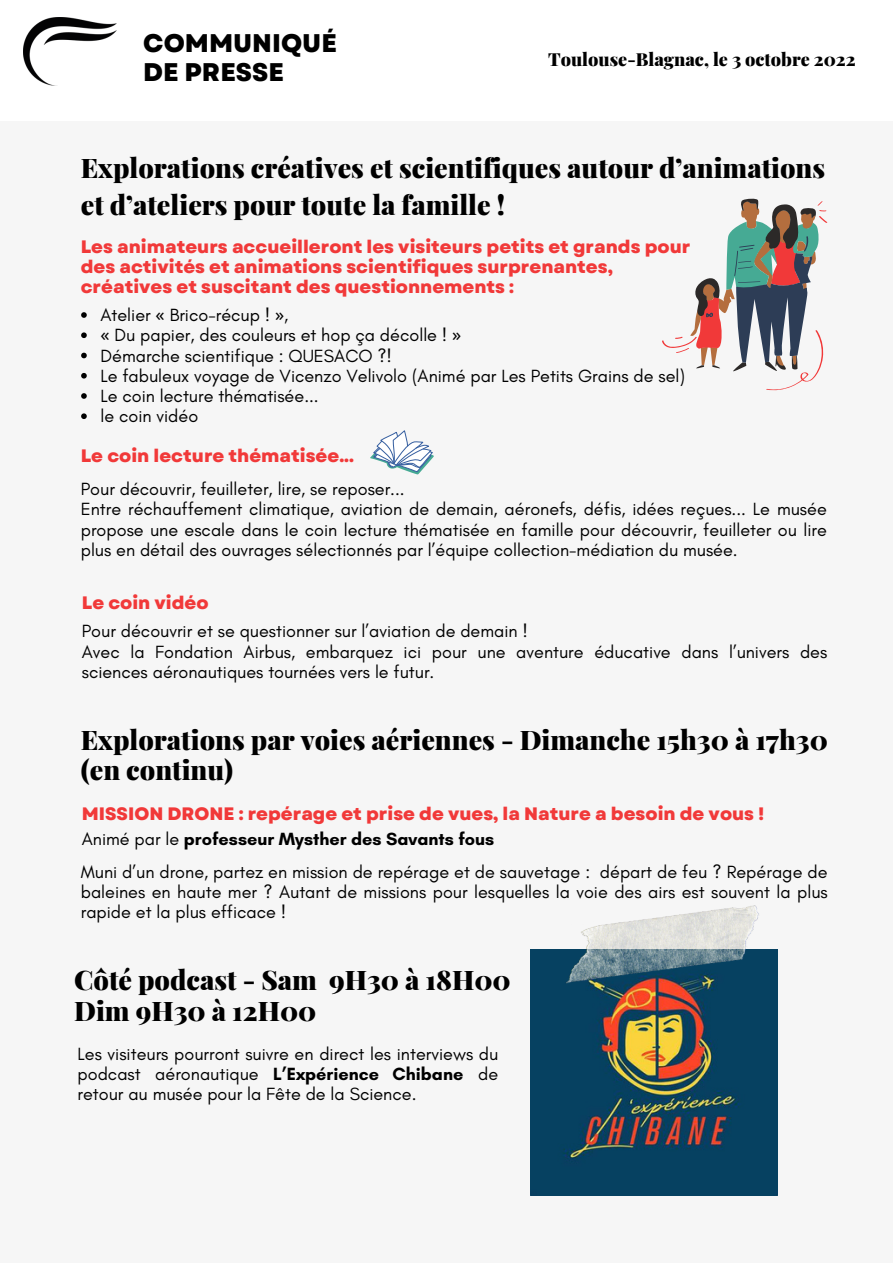
<style>
.page{position:relative;width:893px;height:1264px;background:#fff}
.page>*{position:absolute;margin:0;border:0;box-sizing:border-box;transform-origin:0 0}
.t1{font:900 27px/30.3px "Playfair Display";color:#000}
.t2{font:800 25.5px/29.2px "Garet";color:#000}
.t3{font:18px/20.2px "Glacial Indifference";color:#000}
.t4{font:800 18px/20.2px "Garet";color:#f13939}
.t5{font:900 18px "Playfair Display";color:#000}
.s1{font-family:"Noto Sans"}
.s2{font-weight:700}
</style>
<div class="page">
<div style="left:0;top:122px;width:892px;height:1140px;background:#f6f6f6"></div>
<img style="left:24px;top:17px;width:92px;height:69px">
<svg style="left:662px;top:198px;width:165px;height:192px"></svg>
<svg style="left:370px;top:430px;width:64px;height:44px"></svg>
<img style="left:530px;top:949px;width:247px;height:246px">
<img style="left:565px;top:905px;width:194px;height:82px">
<svg style="left:81px;top:312px;width:6px;height:6px"></svg>
<svg style="left:81px;top:332px;width:6px;height:6px"></svg>
<svg style="left:81px;top:353px;width:6px;height:5px"></svg>
<svg style="left:81px;top:373px;width:6px;height:5px"></svg>
<svg style="left:81px;top:393px;width:6px;height:6px"></svg>
<svg style="left:81px;top:413px;width:6px;height:6px"></svg>
<h2 class="t2" style="left:143px;top:28px;width:195px">COMMUNIQUÉ<br>DE PRESSE</h2>
<p class="t5" style="left:548px;top:46px;width:309px">Toulouse-Blagnac, le 3 octobre 2022</p>
<h1 class="t1" style="left:81px;top:148px;width:746px;line-height:37px">Explorations créatives et scientifiques autour d’animations et d’ateliers pour toute la famille !</h1>
<p class="t4" style="left:81px;top:236px;width:611px">Les animateurs accueilleront les visiteurs petits et grands pour des activités et animations scientifiques surprenantes, créatives et suscitant des questionnements :</p>
<p class="t3" style="left:100px;top:305px;width:586px">Atelier <span class="s1">«</span> Brico-récup ! <span class="s1">»</span>,<br><span class="s1">«</span> Du papier, des couleurs et hop ça décolle ! <span class="s1">»<br></span>Démarche scientifique : QUESACO ?!<br>Le fabuleux voyage de Vicenzo Velivolo (Animé par Les Petits Grains de sel)<br>Le coin lecture thématisée...<br>le coin vidéo</p>
<p class="t4" style="left:81px;top:446px;width:275px">Le coin lecture thématisée...</p>
<p class="t3" style="left:81px;top:478px;width:747px">Pour découvrir, feuilleter, lire, se reposer...<br>Entre réchauffement climatique, aviation de demain, aéronefs, défis, idées reçues... Le musée propose une escale dans le coin lecture thématisée en famille pour découvrir, feuilleter ou lire plus en détail des ouvrages sélectionnés par l’équipe collection-médiation du musée.</p>
<p class="t4" style="left:82px;top:592px;width:128px">Le coin vidéo</p>
<p class="t3" style="left:82px;top:621px;width:747px">Pour découvrir et se questionner sur l’aviation de demain !<br>Avec la Fondation Airbus, embarquez ici pour une aventure éducative dans l’univers des sciences aéronautiques tournées vers le futur.</p>
<h1 class="t1" style="left:81px;top:723px;width:748px">Explorations par voies aériennes - Dimanche 15h30 à 17h30 (en continu)</h1>
<p class="t4" style="left:82px;top:804px;width:683px">MISSION DRONE : repérage et prise de vues, la Nature a besoin de vous !</p>
<p class="t3" style="left:81px;top:821px;width:748px;line-height:33.3px">Animé par le <span class="s2">professeur Mysther des Savants fous<br></span>Muni d’un drone, partez en mission de repérage et de sauvetage : départ de feu ? Repérage de</p>
<p class="t3" style="left:81px;top:881px;width:748px">baleines en haute mer ? Autant de missions pour lesquelles la voie des airs est souvent la plus rapide et la plus efficace !</p>
<h1 class="t1" style="left:74px;top:963px;width:438px">Côté podcast - Sam 9H30 à 18H00<br>Dim 9H30 à 12H00</h1>
<p class="t3" style="left:78px;top:1043px;width:422px;text-align:justify">Les visiteurs pourront suivre en direct les interviews du podcast aéronautique <span class="s2">L’Expérience Chibane</span> de retour au musée pour la Fête de la Science.</p>
</div>
